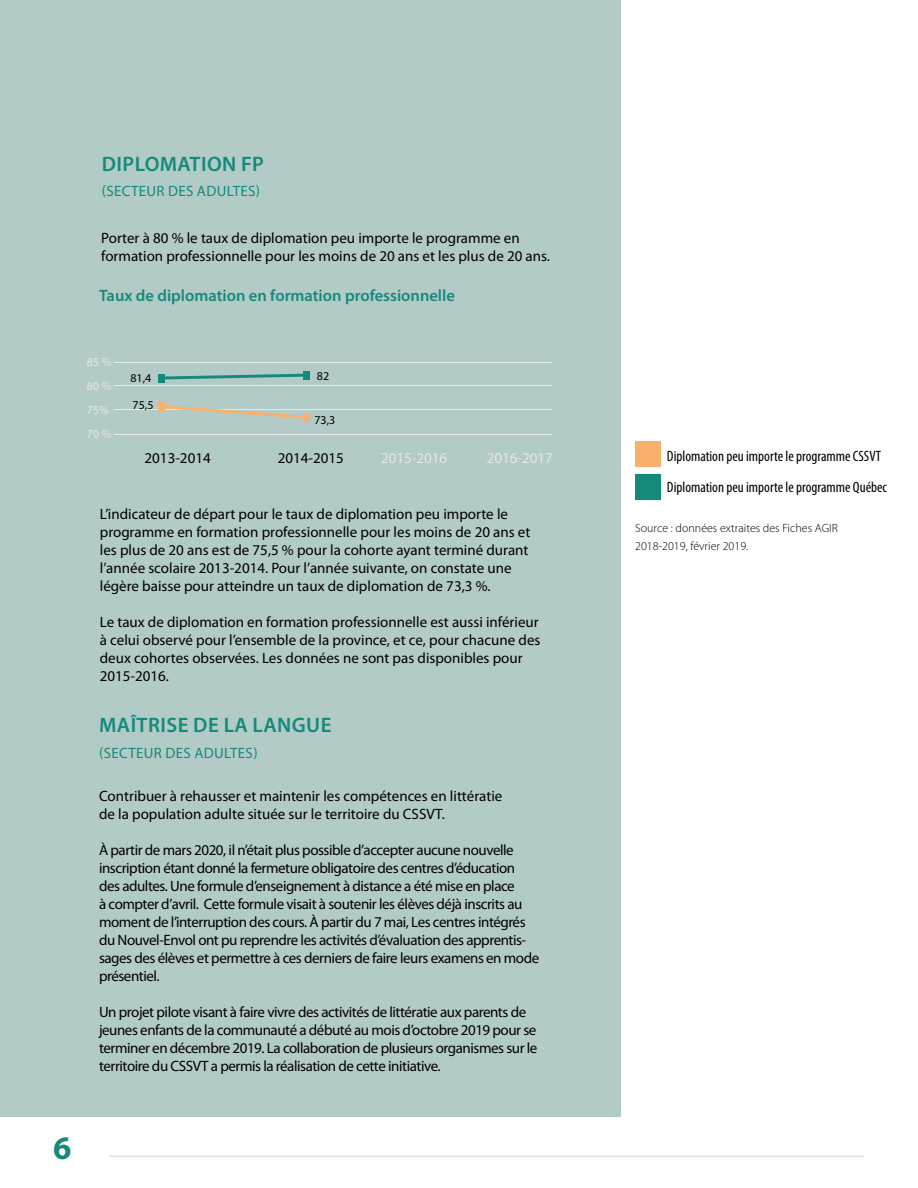
<style>
.page{position:relative;width:918px;height:1188px;background:#fff}
.page>*{position:absolute;margin:0;border:0;box-sizing:border-box;transform-origin:0 0}
.t1{font:700 33px "Myriad Pro";color:#158a7b}
.t2{font:600 21px "Myriad Pro";letter-spacing:.02em;color:#158a7b}
.t3{font:600 16.5px "Myriad Pro";color:#158a7b}
.t4{font:15px/18px "Myriad Pro";color:#000}
.t5{font:15px/18px "Myriad Pro";letter-spacing:-.02em;color:#000}
.t6{font:condensed 15px/31.5px "Myriad Pro";color:#000}
.t7{font:15px "Myriad Pro";letter-spacing:.02em;color:#158a7b}
.t8{font:15px "Myriad Pro";color:#e6e7e8}
.t9{font:300 12px/18px "Myriad Pro";color:#000}
.t10{font:12px "Myriad Pro";color:#000}
.t11{font:12px/24px "Myriad Pro";color:#e6e7e8}
</style>
<div class="page">
<div style="left:0;top:0;width:621px;height:1116px;background:#b3cbc6"></div>
<hr style="left:115px;top:362px;width:437px;height:1px;background:#e4ebe9">
<hr style="left:115px;top:386px;width:437px;height:1px;background:#e4ebe9">
<hr style="left:115px;top:410px;width:437px;height:1px;background:#e4ebe9">
<hr style="left:115px;top:434px;width:437px;height:1px;background:#e4ebe9">
<svg style="left:164px;top:404px;width:144px;height:15px"></svg>
<svg style="left:164px;top:373px;width:139px;height:8px"></svg>
<div style="left:158px;top:402px;width:6px;height:9px;background:#fab06d"></div>
<div style="left:303px;top:413px;width:6px;height:9px;background:#fab06d"></div>
<div style="left:158px;top:374px;width:6px;height:8px;background:#158a7b"></div>
<div style="left:303px;top:371px;width:6px;height:9px;background:#158a7b"></div>
<hr style="left:109px;top:1156px;width:755px;height:1px;background:#d9e3e1">
<div style="left:635px;top:475px;width:26px;height:25px;background:#158a7b"></div>
<div style="left:635px;top:441px;width:26px;height:25px;background:#fab06d"></div>
<h2 class="t2" style="left:102px;top:151px;width:164px">DIPLOMATION FP</h2>
<p class="t7" style="left:102px;top:182px;width:160px">(SECTEUR DES ADULTES)</p>
<p class="t4" style="left:101px;top:229px;width:450px">Porter à 80 % le taux de diplomation peu importe le programme en formation professionnelle pour les moins de 20 ans et les plus de 20 ans.</p>
<p class="t3" style="left:99px;top:284px;width:357px">Taux de diplomation en formation professionnelle</p>
<p class="t11" style="left:87px;top:350px;width:26px">85 %<br>80 %<br>75%<br>70 %</p>
<p class="t10" style="left:130px;top:371px;width:22px">81,4</p>
<p class="t10" style="left:317px;top:368px;width:14px">82</p>
<p class="t10" style="left:133px;top:398px;width:22px">75,5</p>
<p class="t4" style="left:145px;top:449px;width:68px">2013-2014</p>
<p class="t10" style="left:314px;top:413px;width:22px">73,3</p>
<p class="t4" style="left:278px;top:449px;width:68px">2014-2015</p>
<p class="t8" style="left:381px;top:449px;width:68px">2015-2016</p>
<p class="t8" style="left:487px;top:449px;width:68px">2016-2017</p>
<p class="t6" style="left:667px;top:440px;width:222px">Diplomation peu importe le programme CSSVT<br>Diplomation peu importe le programme Québec</p>
<p class="t4" style="left:100px;top:505px;width:432px">L’indicateur de départ pour le taux de diplomation peu importe le programme en formation professionnelle pour les moins de 20 ans et les plus de 20 ans est de 75,5 % pour la cohorte ayant terminé durant l’année scolaire 2013-2014. Pour l’année suivante, on constate une légère baisse pour atteindre un taux de diplomation de 73,3 %.</p>
<p class="t4" style="left:100px;top:613px;width:442px">Le taux de diplomation en formation professionnelle est aussi inférieur à celui observé pour l’ensemble de la province, et ce, pour chacune des deux cohortes observées. Les données ne sont pas disponibles pour 2015-2016.</p>
<h2 class="t2" style="left:99px;top:712px;width:234px">MAÎTRISE DE LA LANGUE</h2>
<p class="t7" style="left:99px;top:743px;width:160px">(SECTEUR DES ADULTES)</p>
<p class="t4" style="left:99px;top:787px;width:405px">Contribuer à rehausser et maintenir les compétences en littératie de la population adulte située sur le territoire du CSSVT.</p>
<p class="t5" style="left:99px;top:841px;width:442px">À partir de mars 2020, il n’était plus possible d’accepter aucune nouvelle inscription étant donné la fermeture obligatoire des centres d’éducation des adultes. Une formule d’enseignement à distance a été mise en place<br>à compter d’avril. Cette formule visait à soutenir les élèves déjà inscrits au moment de l’interruption des cours. À partir du 7 mai, Les centres intégrés du Nouvel-Envol ont pu reprendre les activités d’évaluation des apprentis&shy;sages des élèves et permettre à ces derniers de faire leurs examens en mode présentiel.</p>
<p class="t5" style="left:99px;top:1003px;width:440px">Un projet pilote visant à faire vivre des activités de littératie aux parents de jeunes enfants de la communauté a débuté au mois d’octobre 2019 pour se terminer en décembre 2019. La collaboration de plusieurs organismes sur le territoire du CSSVT a permis la réalisation de cette initiative.</p>
<p class="t9" style="left:635px;top:519px;width:204px">Source : données extraites des Fiches AGIR<br>2018-2019, février 2019.</p>
<h1 class="t1" style="left:53px;top:1126px;width:20px">6</h1>
</div>
